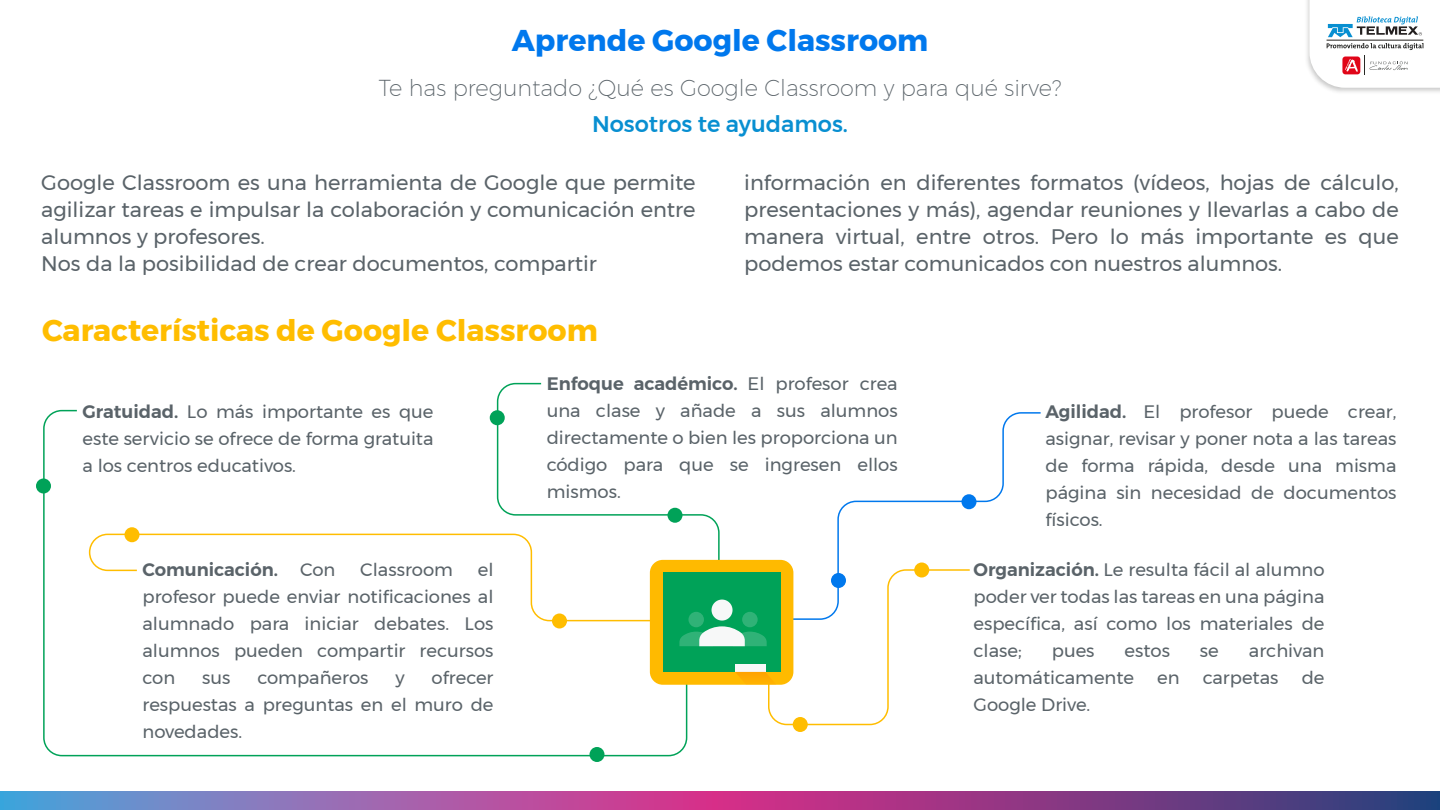
<style>
.page{position:relative;width:1440px;height:810px;background:#fff}
.page>*{position:absolute;margin:0;border:0;box-sizing:border-box;transform-origin:0 0}
.t1{font:700 30px "Montserrat";color:#ffbd00}
.t2{font:700 30px "Montserrat";color:#0078ed}
.t3{font:200 22.5px "Montserrat";color:#5a6369}
.t4{font:500 22.5px "Montserrat";color:#088fd1}
.t5{font:21px/27px "Montserrat";color:#5a6369}
.t6{font:18px/27px "Montserrat";color:#5a6369;text-align:justify}
.t7{font:600 18px "Montserrat";color:#5a6369}
.s1{font-weight:600}
.s2{font-weight:400}
</style>
<div class="page">
<svg style="left:0;top:791px;width:1440px;height:19px;background:#8b519a"></svg>
<img style="left:1307px;top:0;width:133px;height:92px">
<svg style="left:1310px;top:0;width:130px;height:88px"></svg>
<svg style="left:972px;top:412px;width:69px;height:97px"></svg>
<svg style="left:43px;top:409px;width:645px;height:348px"></svg>
<svg style="left:88px;top:533px;width:408px;height:89px"></svg>
<svg style="left:496px;top:382px;width:475px;height:344px"></svg>
<div style="left:36px;top:478px;width:15px;height:16px;background:#00a258;border-radius:50%"></div>
<div style="left:590px;top:747px;width:14px;height:15px;background:#00a258;border-radius:50%"></div>
<div style="left:668px;top:508px;width:14px;height:15px;background:#00a258;border-radius:50%"></div>
<div style="left:831px;top:573px;width:15px;height:15px;background:#0078ed;border-radius:50%"></div>
<div style="left:962px;top:494px;width:14px;height:15px;background:#0078ed;border-radius:50%"></div>
<div style="left:914px;top:562px;width:15px;height:16px;background:#ffbd00;border-radius:50%"></div>
<div style="left:793px;top:717px;width:15px;height:15px;background:#ffbd00;border-radius:50%"></div>
<div style="left:552px;top:614px;width:15px;height:14px;background:#ffbd00;border-radius:50%"></div>
<div style="left:124px;top:527px;width:16px;height:15px;background:#ffbd00;border-radius:50%"></div>
<div style="left:490px;top:410px;width:15px;height:15px;background:#00a258;border-radius:50%"></div>
<h1 class="t2" style="left:512px;top:17px;width:418px">Aprende Google Classroom</h1>
<p class="t3" style="left:379px;top:72px;width:684px">Te has preguntado ¿Qué es Google Classroom y para qué sirve?</p>
<p class="t4" style="left:592px;top:107px;width:257px">Nosotros te ayudamos.</p>
<p class="t5" style="left:41px;top:169px;width:656px">Google Classroom es una herramienta de Google que permite agilizar tareas e impulsar la colaboración y comunicación entre alumnos y profesores.<br>Nos da la posibilidad de crear documentos, compartir</p>
<p class="t5" style="left:744px;top:169px;width:656px;text-align:justify">información en diferentes formatos (vídeos, hojas de cálculo, presentaciones y más), agendar reuniones y llevarlas a cabo de manera virtual, entre otros. Pero lo más importante es que podemos estar comunicados con nuestros alumnos.</p>
<h1 class="t1" style="left:42px;top:306px;width:557px">Características de Google Classroom</h1>
<p class="t6" style="left:82px;top:397px;width:353px"><span class="s1">Gratuidad.</span> Lo más importante es que este servicio se ofrece de forma gratuita a los centros educativos.</p>
<p class="t7" style="left:142px;top:555px;width:195px">Comunicación. <span class="s2">Con</span></p>
<p class="t6" style="left:360px;top:556px;width:94px">Classroom</p>
<p class="t6" style="left:142px;top:556px;width:353px;text-indent:335px">el profesor puede enviar notificaciones al alumnado para iniciar debates. Los alumnos pueden compartir recursos con</p>
<p class="t6" style="left:142px;top:664px;width:353px;text-indent:289px">ofrecer respuestas a preguntas en el muro de novedades.</p>
<p class="t6" style="left:202px;top:664px;width:30px">sus</p>
<p class="t6" style="left:257px;top:664px;width:113px">compañeros</p>
<p class="t6" style="left:395px;top:664px;width:11px">y</p>
<p class="t6" style="left:547px;top:370px;width:353px"><span class="s1">Enfoque académico.</span> El profesor crea una clase y añade a sus alumnos directamente o bien les proporciona un código para que se ingresen ellos mismos.</p>
<p class="t6" style="left:1045px;top:397px;width:353px"><span class="s1">Agilidad.</span> El profesor puede crear, asignar, revisar y poner nota a las tareas de forma rápida, desde una misma página sin necesidad de documentos físicos.</p>
<p class="t6" style="left:973px;top:556px;width:353px"><span class="s1">Organización.</span> Le resulta fácil al alumno poder ver todas las tareas en una página específica, así como los materiales de clase;</p>
<p class="t6" style="left:1052px;top:637px;width:44px">pues</p>
<p class="t6" style="left:1125px;top:637px;width:47px">estos</p>
<p class="t6" style="left:1200px;top:637px;width:20px">se</p>
<p class="t6" style="left:1249px;top:637px;width:77px">archivan</p>
<p class="t6" style="left:973px;top:664px;width:162px">automáticamente</p>
<p class="t6" style="left:1157px;top:664px;width:24px">en</p>
<p class="t6" style="left:1203px;top:664px;width:77px">carpetas</p>
<p class="t6" style="left:1302px;top:664px;width:24px">de</p>
<p class="t6" style="left:973px;top:691px;width:118px">Google Drive.</p>
</div>
